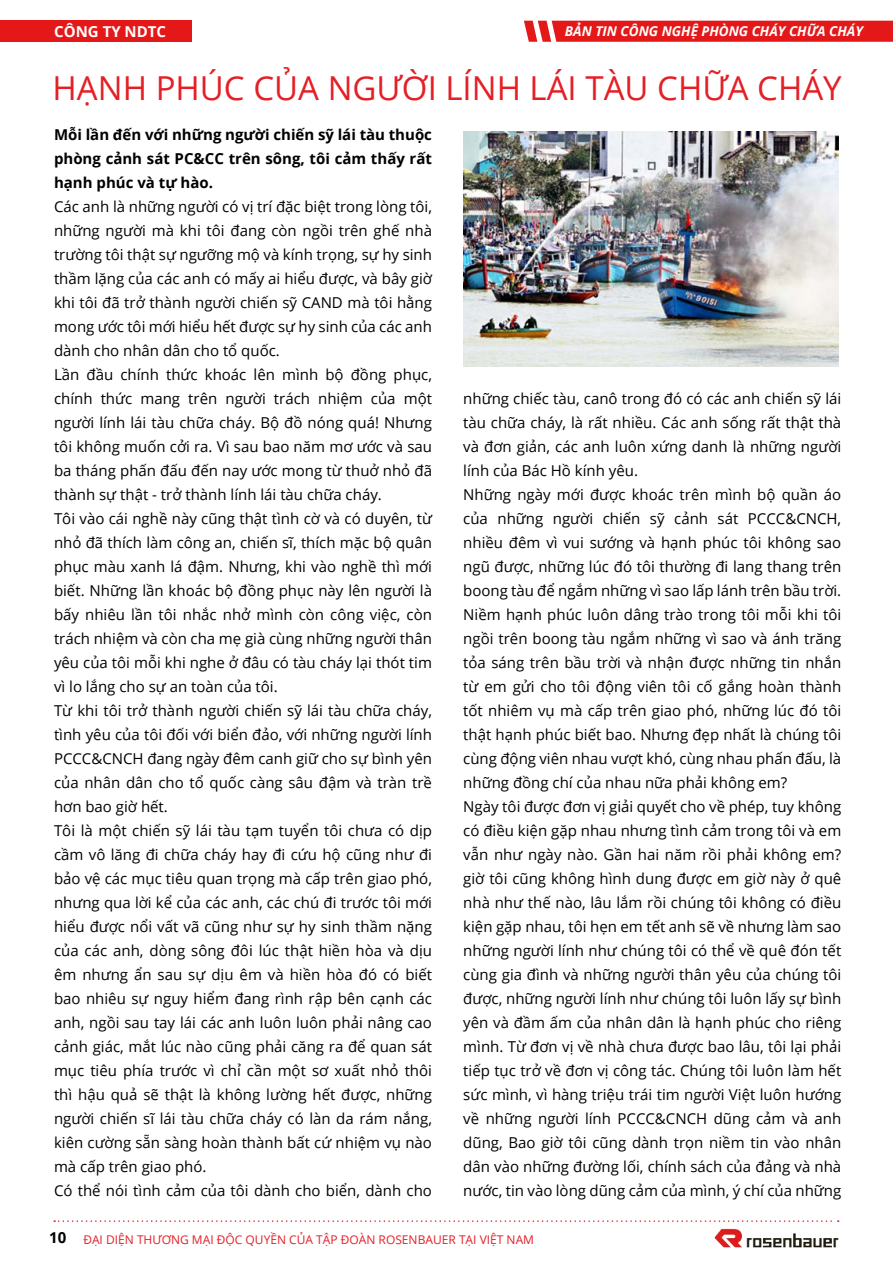
<style>
.page{position:relative;width:893px;height:1263px;background:#fff}
.page>*{position:absolute;margin:0;border:0;box-sizing:border-box;transform-origin:0 0}
.t1{font:33px "Open Sans";color:#e41f26}
.t2{font:15px/24px "Open Sans";color:#000101}
.t3{font:700 15px/24px "Open Sans";color:#000101;text-align:justify}
.t4{font:700 15px "Open Sans";color:#fff}
.t5{font:italic 700 13.5px "Open Sans";color:#fff}
.t6{font:12px "Open Sans";color:#e41f26}
.s1{font-weight:700;font-size:15px;color:#000101}
</style>
<div class="page">
<div style="left:0;top:21px;width:192px;height:21px;background:#e41819"></div>
<img style="left:463px;top:131px;width:375px;height:236px">
<svg style="left:54px;top:1220px;width:785px;height:2px"></svg>
<img style="left:714px;top:1228px;width:125px;height:20px">
<svg style="left:524px;top:21px;width:369px;height:21px;background:#e52223"></svg>
<p class="t4" style="left:54px;top:21px;width:113px">Công Ty N DTC</p>
<p class="t5" style="left:565px;top:22px;width:300px">BẢN TIN CÔNG NGHỆ PHÒNG CHÁY CHỮA CHÁY</p>
<h1 class="t1" style="left:53px;top:66px;width:492px">Hạnh ph úc của người lính lái</h1>
<h1 class="t1" style="left:585px;top:66px;width:96px">tàu chữa</h1>
<h1 class="t1" style="left:757px;top:66px;width:22px">cháy</h1>
<p class="t3" style="left:54px;top:122px;width:379px">M ỗi lần đến với những người chiến sỹ lái tàu thuộc phòng cảnh sát PC&amp;CC trên sông, tôi cảm thấy rất hạnh phúc và tự hào.</p>
<p class="t2" style="left:54px;top:194px;width:380px">Các anh là những người có vị trí đặc biệt trong lòng tôi, những người mà khi tôi đang còn ngồi trên ghế nhà trường tôi thật sự ngưỡng mộ và kính trọng, sự hy sinh thầm lặng của các anh có mấy ai hiểu được, và bây giờ khi tôi đã trở thành người chiến sỹ CAND mà tôi hằng mong ước tôi mới hiểu hết được sự hy sinh của các anh dành cho nhân dân cho tổ quốc.<br>Lần đầu chính thức khoác lên mình bộ đồng phục, chính thức mang trên người trách nhiệm của một người lính lái tàu chữa cháy. Bộ đồ nóng quá! Nhưng tôi không muốn cởi ra. Vì sau bao năm mơ ước và sau ba tháng phấn đấu đến nay ước mong từ thuở nhỏ đã thành sự thật - trở thành lính lái tàu chữa cháy.<br>Tôi vào cái nghề này cũng thật tình cờ và có duyên, từ nhỏ đã thích làm công an, chiến sĩ, thích mặc bộ quân phục màu xanh lá đậm. Nhưng, khi vào nghề thì mới biết. Những lần khoác bộ đồng phục này lên người là bấy nhiêu lần tôi nhắc nhở mình còn công việc, còn trách nhiệm và còn cha mẹ già cùng những người thân yêu của tôi mỗi khi nghe ở đâu có tàu cháy lại thót tim vì lo lắng cho sự an toàn của tôi.<br>Từ khi tôi trở thành người chiến sỹ lái tàu chữa cháy, tình yêu của tôi đối với biển đảo, với những người lính PCCC&amp;CNCH đang ngày đêm canh giữ cho sự bình yên của nhân dân cho tổ quốc càng sâu đậm và tràn trề hơn bao giờ hết.<br>Tôi là một chiến sỹ lái tàu tạm tuyển tôi chưa có dịp cầm vô lăng đi chữa cháy hay đi cứu hộ cũng như đi bảo vệ các mục tiêu quan trọng mà cấp trên giao phó, nhưng qua lời kể của các anh, các chú đi trước tôi mới hiểu được nổi vất vã cũng như sự hy sinh thầm nặng của các anh, dòng sông đôi lúc thật hiền hòa và dịu êm nhưng ẩn sau sự dịu êm và hiền hòa đó có biết bao nhiêu sự nguy hiểm đang rình rập bên cạnh các anh, ngồi sau tay lái các anh luôn luôn phải nâng cao cảnh giác, mắt lúc nào cũng phải căng ra để quan sát mục tiêu phía trước vì chỉ cần một sơ xuất nhỏ thôi thì hậu quả sẽ thật là không lường hết được, những người chiến sĩ lái tàu chữa cháy có làn da rám nắng, kiên cường sẵn sàng hoàn thành bất cứ nhiệm vụ nào mà cấp trên giao phó.<br>Có thể nói tình cảm của tôi dành cho biển, dành cho</p>
<p class="t2" style="left:463px;top:386px;width:380px">những chiếc tàu, canô trong đó có các anh chiến sỹ lái tàu chữa cháy, là rất nhiều. Các anh sống rất thật thà và đơn giản, các anh luôn xứng danh là những người lính của Bác Hồ kính yêu.<br>Những ngày mới được khoác trên mình bộ quần áo của những người chiến sỹ cảnh sát PCCC&amp;CNCH, nhiều đêm vì vui sướng và hạnh phúc tôi không sao ngũ được, những lúc đó tôi thường đi lang thang trên boong tàu để ngắm những vì sao lấp lánh trên bầu trời.<br>Niềm hạnh phúc luôn dâng trào trong tôi mỗi khi tôi ngồi trên boong tàu ngắm những vì sao và ánh trăng tỏa sáng trên bầu trời và nhận được những tin nhắn từ em gửi cho tôi động viên tôi cố gắng hoàn thành tốt nhiêm vụ mà cấp trên giao phó, những lúc đó tôi thật hạnh phúc biết bao. Nhưng đẹp nhất là chúng tôi cùng động viên nhau vượt khó, cùng nhau phấn đấu, là những đồng chí của nhau nữa phải không em?<br>Ngày tôi được đơn vị giải quyết cho về phép, tuy không có điều kiện gặp nhau nhưng tình cảm trong tôi và em vẫn như ngày nào. Gần hai năm rồi phải không em? giờ tôi cũng không hình dung được em giờ này ở quê nhà như thế nào, lâu lắm rồi chúng tôi không có điều kiện gặp nhau, tôi hẹn em tết anh sẽ về nhưng làm sao những người lính như chúng tôi có thể về quê đón tết cùng gia đình và những người thân yêu của chúng tôi được, những người lính như chúng tôi luôn lấy sự bình yên và đầm ấm của nhân dân là hạnh phúc cho riêng mình. Từ đơn vị về nhà chưa được bao lâu, tôi lại phải tiếp tục trở về đơn vị công tác. Chúng tôi luôn làm hết sức mình, vì hàng triệu trái tim người Việt luôn hướng về những người lính PCCC&amp;CNCH dũng cảm và anh dũng, Bao giờ tôi cũng dành trọn niềm tin vào nhân dân vào những đường lối, chính sách của đảng và nhà nước, tin vào lòng dũng cảm của mình, ý chí của những</p>
<p class="t6" style="left:49px;top:1231px;width:486px"><span class="s1">10</span> Đại diện Thương mại độc quyền của tập đoàn Rosenbauer tại Việt Nam</p>
</div>
